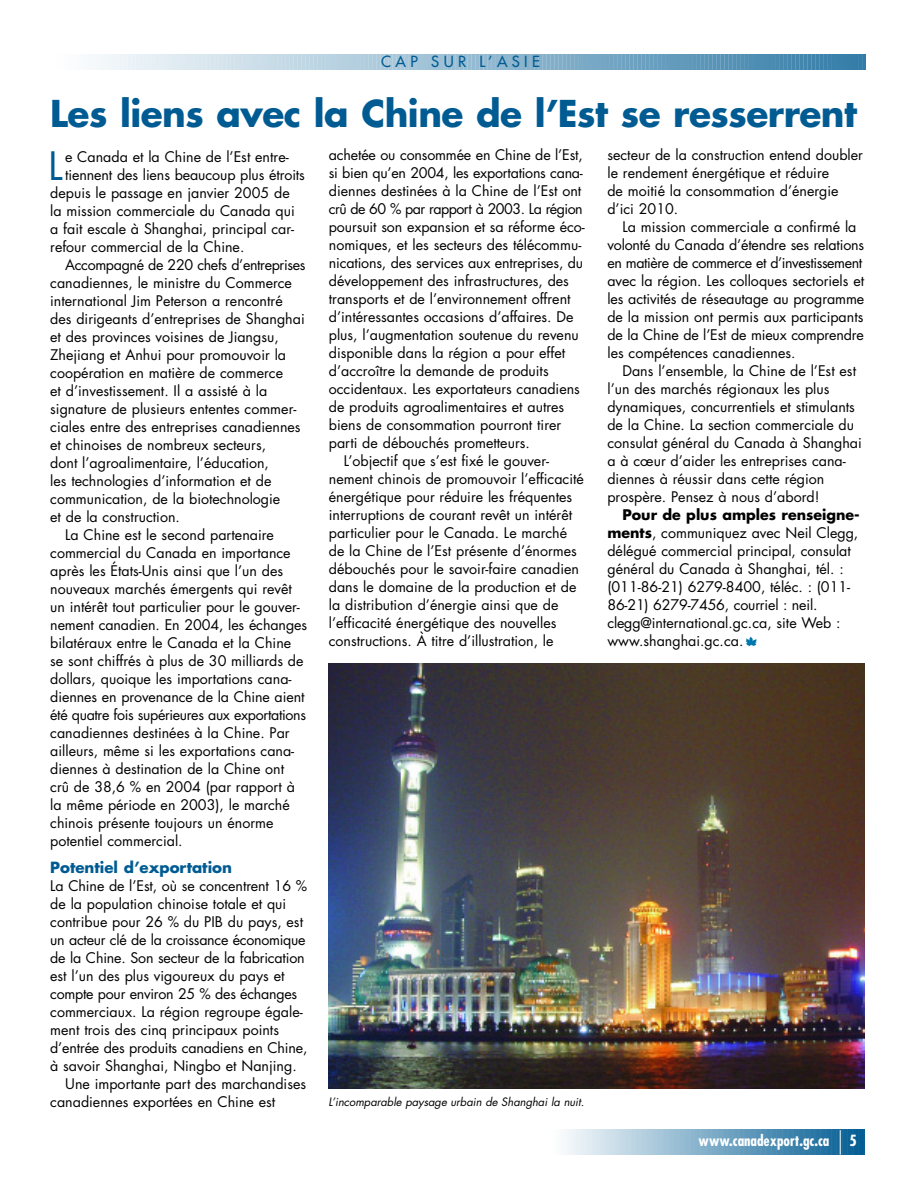
<style>
.page{position:relative;width:918px;height:1188px;background:#fff}
.page>*{position:absolute;margin:0;border:0;box-sizing:border-box;transform-origin:0 0}
.t1{font:38.1px "Futura";color:#005b92}
.t2{font:700 36px "Futura";letter-spacing:-.015em;color:#005b92}
.t3{font:700 15px "Futura";color:#005b92}
.t4{font:700 condensed 15px "Futura";color:#fff}
.t5{font:15px "Futura";letter-spacing:.29em;color:#005b92}
.t6{font:14.25px/18px "Futura";color:#000}
.t7{font:14.25px "Futura";letter-spacing:-.02em;color:#000}
.t8{font:14.25px "Futura";letter-spacing:-.025em;color:#000}
.t9{font:14.25px "Futura";letter-spacing:-.035em;color:#000}
.t10{font:italic 11.25px "Futura";letter-spacing:-.005em;color:#000}
.s1{font-weight:700}
</style>
<div class="page">
<svg style="left:565px;top:1129px;width:300px;height:26px;background:#7baac6"></svg>
<svg style="left:745px;top:636px;width:12px;height:11px"></svg>
<img style="left:328px;top:663px;width:537px;height:425px">
<svg style="left:96px;top:54px;width:769px;height:15px;background:#95bbd1"></svg>
<p class="t5" style="left:381px;top:54px;width:160px">CAP SUR L’ASIE</p>
<h2 class="t2" style="left:50px;top:97px;width:808px">Les liens avec la Chine de l’Est se resserrent</h2>
<h1 class="t1" style="left:48px;top:149px;width:16px">L</h1>
<p class="t6" style="left:65px;top:149px;width:225px">e Canada et la Chine de l’Est entre-</p>
<p class="t6" style="left:65px;top:167px;width:241px">tiennent des liens beaucoup plus étroits</p>
<p class="t6" style="left:50px;top:185px;width:241px">depuis le passage en janvier 2005 de</p>
<p class="t6" style="left:50px;top:203px;width:246px">la mission commerciale du Canada qui</p>
<p class="t6" style="left:50px;top:221px;width:245px">a fait escale à Shanghai, principal car-</p>
<p class="t6" style="left:50px;top:239px;width:196px">refour commercial de la Chine.</p>
<p class="t8" style="left:65px;top:258px;width:242px">Accompagné de 220 chefs d’entreprises</p>
<p class="t6" style="left:50px;top:275px;width:243px">canadiennes, le ministre du Commerce</p>
<p class="t6" style="left:50px;top:293px;width:234px">international Jim Peterson a rencontré</p>
<p class="t6" style="left:50px;top:311px;width:256px">des dirigeants d’entreprises de Shanghai</p>
<p class="t6" style="left:50px;top:329px;width:230px">et des provinces voisines de Jiangsu,</p>
<p class="t6" style="left:50px;top:347px;width:237px">Zhejiang et Anhui pour promouvoir la</p>
<p class="t6" style="left:50px;top:365px;width:234px">coopération en matière de commerce</p>
<p class="t6" style="left:50px;top:383px;width:219px">et d’investissement. Il a assisté à la</p>
<p class="t6" style="left:50px;top:401px;width:248px">signature de plusieurs ententes commer-</p>
<p class="t6" style="left:50px;top:419px;width:252px">ciales entre des entreprises canadiennes</p>
<p class="t6" style="left:50px;top:437px;width:217px">et chinoises de nombreux secteurs,</p>
<p class="t6" style="left:50px;top:455px;width:220px">dont l’agroalimentaire, l’éducation,</p>
<p class="t6" style="left:50px;top:473px;width:223px">les technologies d’information et de</p>
<p class="t6" style="left:50px;top:491px;width:232px">communication, de la biotechnologie</p>
<p class="t6" style="left:50px;top:509px;width:131px">et de la construction.</p>
<p class="t6" style="left:65px;top:527px;width:210px">La Chine est le second partenaire</p>
<p class="t6" style="left:50px;top:545px;width:242px">commercial du Canada en importance</p>
<p class="t6" style="left:50px;top:563px;width:234px">après les États-Unis ainsi que l’un des</p>
<p class="t6" style="left:50px;top:581px;width:243px">nouveaux marchés émergents qui revêt</p>
<p class="t6" style="left:50px;top:599px;width:251px">un intérêt tout particulier pour le gouver-</p>
<p class="t6" style="left:50px;top:617px;width:258px">nement canadien. En 2004, les échanges</p>
<p class="t6" style="left:50px;top:635px;width:243px">bilatéraux entre le Canada et la Chine</p>
<p class="t6" style="left:50px;top:653px;width:255px">se sont chiffrés à plus de 30 milliards de</p>
<p class="t6" style="left:50px;top:671px;width:243px">dollars, quoique les importations cana-</p>
<p class="t6" style="left:50px;top:689px;width:256px">diennes en provenance de la Chine aient</p>
<p class="t8" style="left:50px;top:708px;width:257px">été quatre fois supérieures aux exportations</p>
<p class="t6" style="left:50px;top:725px;width:241px">canadiennes destinées à la Chine. Par</p>
<p class="t6" style="left:50px;top:743px;width:246px">ailleurs, même si les exportations cana-</p>
<p class="t6" style="left:50px;top:761px;width:235px">diennes à destination de la Chine ont</p>
<p class="t6" style="left:50px;top:779px;width:246px">crû de 38,6 % en 2004 (par rapport à</p>
<p class="t6" style="left:50px;top:797px;width:241px">la même période en 2003), le marché</p>
<p class="t6" style="left:50px;top:815px;width:225px">chinois présente toujours un énorme</p>
<p class="t6" style="left:50px;top:833px;width:134px">potentiel commercial.</p>
<p class="t3" style="left:50px;top:861px;width:183px">Potentiel d’exportation</p>
<p class="t6" style="left:50px;top:878px;width:258px">La Chine de l’Est, où se concentrent 16 %</p>
<p class="t6" style="left:50px;top:896px;width:238px">de la population chinoise totale et qui</p>
<p class="t6" style="left:50px;top:914px;width:254px">contribue pour 26 % du PIB du pays, est</p>
<p class="t7" style="left:50px;top:933px;width:257px">un acteur clé de la croissance économique</p>
<p class="t6" style="left:50px;top:950px;width:256px">de la Chine. Son secteur de la fabrication</p>
<p class="t6" style="left:50px;top:968px;width:236px">est l’un des plus vigoureux du pays et</p>
<p class="t7" style="left:50px;top:987px;width:248px">compte pour environ 25 % des échanges</p>
<p class="t6" style="left:50px;top:1004px;width:254px">commerciaux. La région regroupe égale-</p>
<p class="t6" style="left:50px;top:1022px;width:230px">ment trois des cinq principaux points</p>
<p class="t6" style="left:50px;top:1040px;width:259px">d’entrée des produits canadiens en Chine,</p>
<p class="t6" style="left:50px;top:1058px;width:248px">à savoir Shanghai, Ningbo et Nanjing.</p>
<p class="t6" style="left:65px;top:1076px;width:242px">Une importante part des marchandises</p>
<p class="t6" style="left:50px;top:1094px;width:227px">canadiennes exportées en Chine est</p>
<p class="t6" style="left:329px;top:147px;width:256px">achetée ou consommée en Chine de l’Est,</p>
<p class="t7" style="left:329px;top:167px;width:256px">si bien qu’en 2004, les exportations cana-</p>
<p class="t6" style="left:329px;top:183px;width:254px">diennes destinées à la Chine de l’Est ont</p>
<p class="t9" style="left:329px;top:203px;width:255px">crû de 60 % par rapport à 2003. La région</p>
<p class="t6" style="left:329px;top:219px;width:257px">poursuit son expansion et sa réforme éco-</p>
<p class="t6" style="left:329px;top:237px;width:254px">nomiques, et les secteurs des télécommu-</p>
<p class="t6" style="left:329px;top:255px;width:256px">nications, des services aux entreprises, du</p>
<p class="t6" style="left:329px;top:273px;width:242px">développement des infrastructures, des</p>
<p class="t6" style="left:329px;top:291px;width:243px">transports et de l’environnement offrent</p>
<p class="t6" style="left:329px;top:309px;width:246px">d’intéressantes occasions d’affaires. De</p>
<p class="t6" style="left:329px;top:327px;width:252px">plus, l’augmentation soutenue du revenu</p>
<p class="t6" style="left:329px;top:345px;width:238px">disponible dans la région a pour effet</p>
<p class="t6" style="left:329px;top:363px;width:221px">d’accroître la demande de produits</p>
<p class="t6" style="left:329px;top:381px;width:253px">occidentaux. Les exportateurs canadiens</p>
<p class="t6" style="left:329px;top:399px;width:237px">de produits agroalimentaires et autres</p>
<p class="t6" style="left:329px;top:417px;width:234px">biens de consommation pourront tirer</p>
<p class="t6" style="left:329px;top:435px;width:203px">parti de débouchés prometteurs.</p>
<p class="t6" style="left:344px;top:453px;width:207px">L’objectif que s’est fixé le gouver-</p>
<p class="t6" style="left:329px;top:471px;width:257px">nement chinois de promouvoir l’efficacité</p>
<p class="t6" style="left:329px;top:489px;width:245px">énergétique pour réduire les fréquentes</p>
<p class="t6" style="left:329px;top:507px;width:245px">interruptions de courant revêt un intérêt</p>
<p class="t6" style="left:329px;top:525px;width:240px">particulier pour le Canada. Le marché</p>
<p class="t6" style="left:329px;top:543px;width:250px">de la Chine de l’Est présente d’énormes</p>
<p class="t6" style="left:329px;top:561px;width:252px">débouchés pour le savoir-faire canadien</p>
<p class="t6" style="left:329px;top:579px;width:249px">dans le domaine de la production et de</p>
<p class="t6" style="left:329px;top:597px;width:231px">la distribution d’énergie ainsi que de</p>
<p class="t6" style="left:329px;top:615px;width:229px">l’efficacité énergétique des nouvelles</p>
<p class="t6" style="left:329px;top:633px;width:226px">constructions. À titre d’illustration, le</p>
<p class="t10" style="left:328px;top:1096px;width:257px">L’incomparable paysage urbain de Shanghai la nuit.</p>
<p class="t6" style="left:607px;top:147px;width:257px">secteur de la construction entend doubler le rendement énergétique et réduire<br>de moitié la consommation d’énergie d’ici 2010.</p>
<p class="t6" style="left:607px;top:219px;width:258px;text-indent:15px">La mission commerciale a confirmé la volonté du Canada d’étendre ses relations en matière de commerce et d’investissement avec la région. Les colloques sectoriels et les activités de réseautage au programme de la mission ont permis aux participants de la Chine de l’Est de mieux comprendre les compétences canadiennes.</p>
<p class="t6" style="left:607px;top:363px;width:256px;text-indent:15px">Dans l’ensemble, la Chine de l’Est est l’un des marchés régionaux les plus dynamiques, concurrentiels et stimulants de la Chine. La section commerciale du consulat général du Canada à Shanghai a à cœur d’aider les entreprises cana&shy;diennes à réussir dans cette région prospère. Pensez à nous d’abord!</p>
<p class="t6" style="left:607px;top:507px;width:254px;text-indent:15px"><span class="s1">Pour de plus amples renseigne&shy;ments</span>, communiquez avec Neil Clegg, délégué commercial principal, consulat général du Canada à Shanghai, tél. : (011-86-21) 6279-8400, téléc. : (011- 86-21) 6279-7456, courriel : neil. clegg@international.gc.ca, site Web : www.shanghai.gc.ca.</p>
<p class="t4" style="left:699px;top:1134px;width:132px">www.canadexport.gc.ca</p>
<p class="t4" style="left:849px;top:1134px;width:9px">5</p>
</div>
